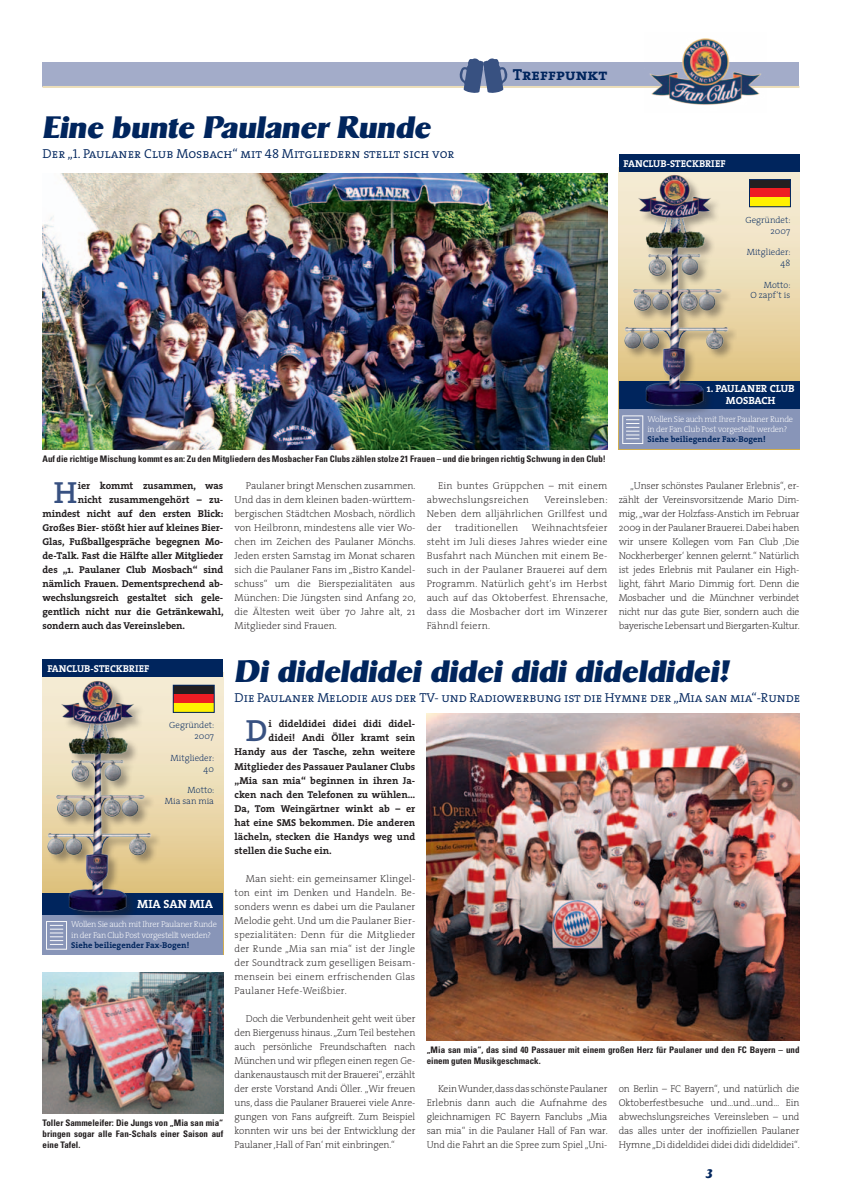
<style>
.page{position:relative;width:842px;height:1191px;background:#fff}
.page>*{position:absolute;margin:0;border:0;box-sizing:border-box;transform-origin:0 0}
.t1{font:600 30.7px "The Serif";color:#385181}
.t2{font:italic 800 30px "Sigvar";color:#00255d}
.t3{font:16px "The Serif Bold Caps";color:#00255d}
.t4{font:13px "The Serif Semi Light Caps";letter-spacing:-.01em;color:#00255d}
.t5{font:italic 800 12px "Sigvar";color:#00255d}
.t6{font:700 11.9px "The Serif";color:#fff}
.t7{font:700 10.4px/12.5px "The Serif";color:#fff;text-align:center}
.t8{font:200 10px/14px "The Serif";color:#231f20;text-align:justify}
.t9{font:700 10px "The Serif";letter-spacing:-.01em;color:#231f20}
.t10{font:200 10px/14px "The Serif";letter-spacing:.02em;color:#231f20}
.t11{font:700 10px "The Serif";color:#fff}
.t12{font:700 condensed 9px/11px "Univers";color:#231f20}
.t13{font:200 9px/10.8px "The Serif";color:#00255d;text-align:right}
.t14{font:200 8.5px/10.2px "The Serif";letter-spacing:-.03em;color:#fff}
.t15{font:700 8.5px "The Serif";color:#00255d}
</style>
<div class="page">
<div style="left:43px;top:62px;width:756px;height:25px;background:#a3acc9"></div>
<hr style="left:43px;top:86px;width:756px;height:2px;background:#ecdeb9">
<img style="left:650px;top:38px;width:111px;height:67px">
<svg style="left:459px;top:58px;width:49px;height:35px"></svg>
<svg style="left:619px;top:171px;width:180px;height:210px;background:#ead8af"></svg>
<div style="left:619px;top:398px;width:180px;height:51px;background:#8895b8"></div>
<div style="left:619px;top:381px;width:180px;height:28px;background:#00255d"></div>
<div style="left:622px;top:174px;width:115px;height:242px;background:#231f20;opacity:.4"></div>
<img style="left:623px;top:171px;width:117px;height:235px">
<svg style="left:622px;top:415px;width:21px;height:29px"></svg>
<div style="left:619px;top:154px;width:180px;height:17px;background:#00255d"></div>
<div style="left:750px;top:180px;width:40px;height:9px;background:#231f20"></div>
<div style="left:750px;top:189px;width:40px;height:9px;background:#ee1d23"></div>
<div style="left:750px;top:198px;width:40px;height:9px;background:#fff101"></div>
<div style="left:749px;top:179px;width:42px;height:28px;border:1px solid #00255d"></div>
<svg style="left:43px;top:677px;width:180px;height:216px;background:#e9d8ae"></svg>
<div style="left:43px;top:904px;width:180px;height:50px;background:#8895b8"></div>
<div style="left:43px;top:893px;width:180px;height:21px;background:#00255d"></div>
<div style="left:46px;top:680px;width:115px;height:242px;background:#231f20;opacity:.4"></div>
<img style="left:47px;top:677px;width:117px;height:235px">
<svg style="left:46px;top:921px;width:21px;height:28px"></svg>
<div style="left:43px;top:660px;width:180px;height:17px;background:#00255d"></div>
<div style="left:173px;top:685px;width:41px;height:9px;background:#231f20"></div>
<div style="left:173px;top:694px;width:41px;height:9px;background:#ee1d23"></div>
<div style="left:173px;top:703px;width:41px;height:9px;background:#fff101"></div>
<div style="left:173px;top:685px;width:41px;height:27px;border:1px solid #00255d"></div>
<img style="left:427px;top:714px;width:372px;height:326px">
<img style="left:43px;top:972px;width:180px;height:141px">
<img style="left:43px;top:174px;width:564px;height:275px">
<h2 class="t2" style="left:43px;top:108px;width:389px">Eine bunte Paulaner Runde</h2>
<h3 class="t4" style="left:43px;top:142px;width:414px">Der „1. Paulaner Club Mosbach“ mit 48 Mitgliedern stellt sich vor</h3>
<h3 class="t3" style="left:513px;top:61px;width:96px">Treffpunkt</h3>
<p class="t11" style="left:623px;top:155px;width:103px">Fanclub-Steckbrief</p>
<p class="t13" style="left:745px;top:214px;width:47px">Gegründet:<br>2007</p>
<p class="t13" style="left:747px;top:246px;width:45px">Mitglieder:<br>48</p>
<p class="t13" style="left:750px;top:279px;width:42px">Motto:<br>O zapf‘t is</p>
<p class="t12" style="left:43px;top:453px;width:565px">Auf die richtige Mischung kommt es an: Zu den Mitgliedern des Mosbacher Fan Clubs zählen stolze 21 Frauen – und die bringen richtig Schwung in den Club!</p>
<p class="t8" style="left:235px;top:478px;width:183px;text-indent:11px">Paulaner bringt Menschen zusammen.<br>Und das in dem kleinen baden-württem&shy;bergischen Städtchen Mosbach, nördlich von Heilbronn, mindestens alle vier Wo&shy;chen im Zeichen des Paulaner Mönchs.<br>Jeden ersten Samstag im Monat scharen sich die Paulaner Fans im „Bistro Kandel&shy;schuss“ um die Bierspezialitäten aus München: Die Jüngsten sind Anfang 20, die Ältesten weit über 70 Jahre alt, 21<br>Mitglieder sind Frauen.</p>
<p class="t10" style="left:427px;top:478px;width:182px;text-indent:11px">Ein buntes Grüppchen – mit einem abwechslungsreichen</p>
<h1 class="t1" style="left:54px;top:467px;width:25px">H</h1>
<p class="t9" style="left:78px;top:477px;width:147px">ier kommt zusammen, was</p>
<p class="t9" style="left:78px;top:491px;width:147px">nicht zusammengehört – zu-</p>
<p class="t9" style="left:43px;top:505px;width:183px">mindest nicht auf den ersten Blick:</p>
<p class="t9" style="left:43px;top:519px;width:182px">Großes Bier- stößt hier auf kleines Bier-</p>
<p class="t9" style="left:43px;top:533px;width:182px">Glas, Fußballgespräche begegnen Mo-</p>
<p class="t9" style="left:43px;top:547px;width:182px">de-Talk. Fast die Hälfte aller Mitglieder</p>
<p class="t9" style="left:43px;top:561px;width:182px">des „1. Paulaner Club Mosbach“ sind</p>
<p class="t9" style="left:43px;top:575px;width:182px">nämlich Frauen. Dementsprechend ab-</p>
<p class="t9" style="left:43px;top:589px;width:182px">wechslungsreich gestaltet sich gele-</p>
<p class="t9" style="left:43px;top:603px;width:183px">gentlich nicht nur die Getränkewahl,</p>
<p class="t9" style="left:43px;top:617px;width:144px">sondern auch das Vereinsleben.</p>
<p class="t8" style="left:427px;top:492px;width:183px;text-indent:118px">Vereinsleben:<br>Neben dem alljährlichen Grillfest und der</p>
<p class="t8" style="left:427px;top:520px;width:183px;text-indent:105px">Weihnachtsfeier steht im Juli dieses Jahres wieder eine Busfahrt nach München mit einem Be&shy;such in der Paulaner Brauerei auf dem Programm. Natürlich geht‘s im Herbst auch auf das Oktoberfest. Ehrensache, dass die Mosbacher dort im Winzerer Fähndl feiern.</p>
<p class="t10" style="left:455px;top:520px;width:64px">traditionellen</p>
<p class="t7" style="left:707px;top:382px;width:89px">1. Paulaner Club<br>Mosbach</p>
<p class="t14" style="left:647px;top:413px;width:147px">Wollen Sie auch mit Ihrer Paulaner Runde in der Fan Club Post vorgestellt werden?</p>
<p class="t15" style="left:647px;top:432px;width:120px">Siehe beiliegender Fax-Bogen!</p>
<p class="t8" style="left:619px;top:478px;width:183px;text-indent:11px">„Unser schönstes Paulaner Erlebnis“, er&shy;zählt der Vereinsvorsitzende Mario Dim&shy;mig, „war der Holzfass-Anstich im Februar 2009 in der Paulaner Brauerei. Dabei haben wir unsere Kollegen vom Fan Club ‚Die Nockherberger‘ kennen gelernt.“ Natürlich ist jedes Erlebnis mit Paulaner ein High&shy;light, fährt Mario Dimmig fort. Denn die Mosbacher und die Münchner verbindet nicht nur das gute Bier, sondern auch die bayerische Lebensart und Biergarten-Kultur.</p>
<p class="t11" style="left:47px;top:660px;width:103px">Fanclub-Steckbrief</p>
<p class="t13" style="left:169px;top:719px;width:47px">Gegründet:<br>2007</p>
<p class="t13" style="left:171px;top:752px;width:45px">Mitglieder:<br>40</p>
<p class="t13" style="left:165px;top:784px;width:51px">Motto:<br>Mia san mia</p>
<p class="t6" style="left:137px;top:893px;width:77px">Mia san mia</p>
<p class="t14" style="left:71px;top:919px;width:147px">Wollen Sie auch mit Ihrer Paulaner Runde in der Fan Club Post vorgestellt werden?</p>
<p class="t15" style="left:71px;top:937px;width:120px">Siehe beiliegender Fax-Bogen!</p>
<p class="t12" style="left:43px;top:1117px;width:182px;text-align:justify">Toller Sammeleifer: Die Jungs von „Mia san mia“ bringen sogar alle Fan-Schals einer Saison auf eine Tafel.</p>
<h2 class="t2" style="left:235px;top:652px;width:496px">Di dideldidei didei didi dideldidei!</h2>
<h3 class="t4" style="left:235px;top:686px;width:567px">Die Paulaner Melodie aus der TV- und Radiowerbung ist die Hymne der „Mia san mia“-Runde</h3>
<h1 class="t1" style="left:246px;top:705px;width:23px">D</h1>
<p class="t9" style="left:269px;top:715px;width:148px">i dideldidei didei didi didel-</p>
<p class="t9" style="left:269px;top:729px;width:148px">didei! Andi Öller kramt sein</p>
<p class="t9" style="left:235px;top:743px;width:182px">Handy aus der Tasche, zehn weitere</p>
<p class="t9" style="left:235px;top:757px;width:182px">Mitglieder des Passauer Paulaner Clubs</p>
<p class="t9" style="left:235px;top:771px;width:182px">„Mia san mia“ beginnen in ihren Ja-</p>
<p class="t9" style="left:235px;top:785px;width:182px">cken nach den Telefonen zu wühlen…</p>
<p class="t9" style="left:235px;top:799px;width:182px">Da, Tom Weingärtner winkt ab – er</p>
<p class="t9" style="left:235px;top:813px;width:182px">hat eine SMS bekommen. Die anderen</p>
<p class="t9" style="left:235px;top:827px;width:182px">lächeln, stecken die Handys weg und</p>
<p class="t9" style="left:235px;top:841px;width:99px">stellen die Suche ein.</p>
<p class="t8" style="left:235px;top:870px;width:182px;text-indent:11px">Man sieht: ein gemeinsamer Klingel&shy;ton eint im Denken und Handeln. Be&shy;sonders wenn es dabei um die Paulaner Melodie geht. Und um die Paulaner Bier&shy;spezialitäten: Denn für die Mitglieder der Runde „Mia san mia“ ist der Jingle der Soundtrack zum geselligen Beisam&shy;mensein bei einem erfrischenden Glas Paulaner Hefe-Weißbier.</p>
<p class="t8" style="left:235px;top:1011px;width:182px;text-indent:11px">Doch die Verbundenheit geht weit über den Biergenuss hinaus. „Zum Teil bestehen auch persönliche Freundschaften nach München und wir pflegen einen regen Ge&shy;dankenaustausch mit der Brauerei“, erzählt der erste Vorstand Andi Öller. „Wir freuen uns, dass die Paulaner Brauerei viele Anre&shy;gungen von Fans aufgreift. Zum Beispiel konnten wir uns bei der Entwicklung der Paulaner ‚Hall of Fan‘ mit einbringen.“</p>
<p class="t12" style="left:427px;top:1044px;width:374px">„Mia san mia“, das sind 40 Passauer mit einem großen Herz für Paulaner und den FC Bayern – und einem guten Musikgeschmack.</p>
<p class="t8" style="left:619px;top:1080px;width:182px">on Berlin – FC Bayern“, und natürlich die Oktoberfestbesuche und…und…und… Ein abwechslungsreiches Vereinsleben – und das alles unter der inoffiziellen Paulaner Hymne „Di dideldidei didei didi dideldidei“.</p>
<p class="t8" style="left:427px;top:1081px;width:182px;text-indent:11px">Kein Wunder, dass das schönste Paulaner Erlebnis dann auch die Aufnahme des gleichnamigen FC Bayern Fanclubs „Mia san mia“ in die Paulaner Hall of Fan war.<br>Und die Fahrt an die Spree zum Spiel „Uni-</p>
<p class="t5" style="left:705px;top:1166px;width:10px">3</p>
</div>
